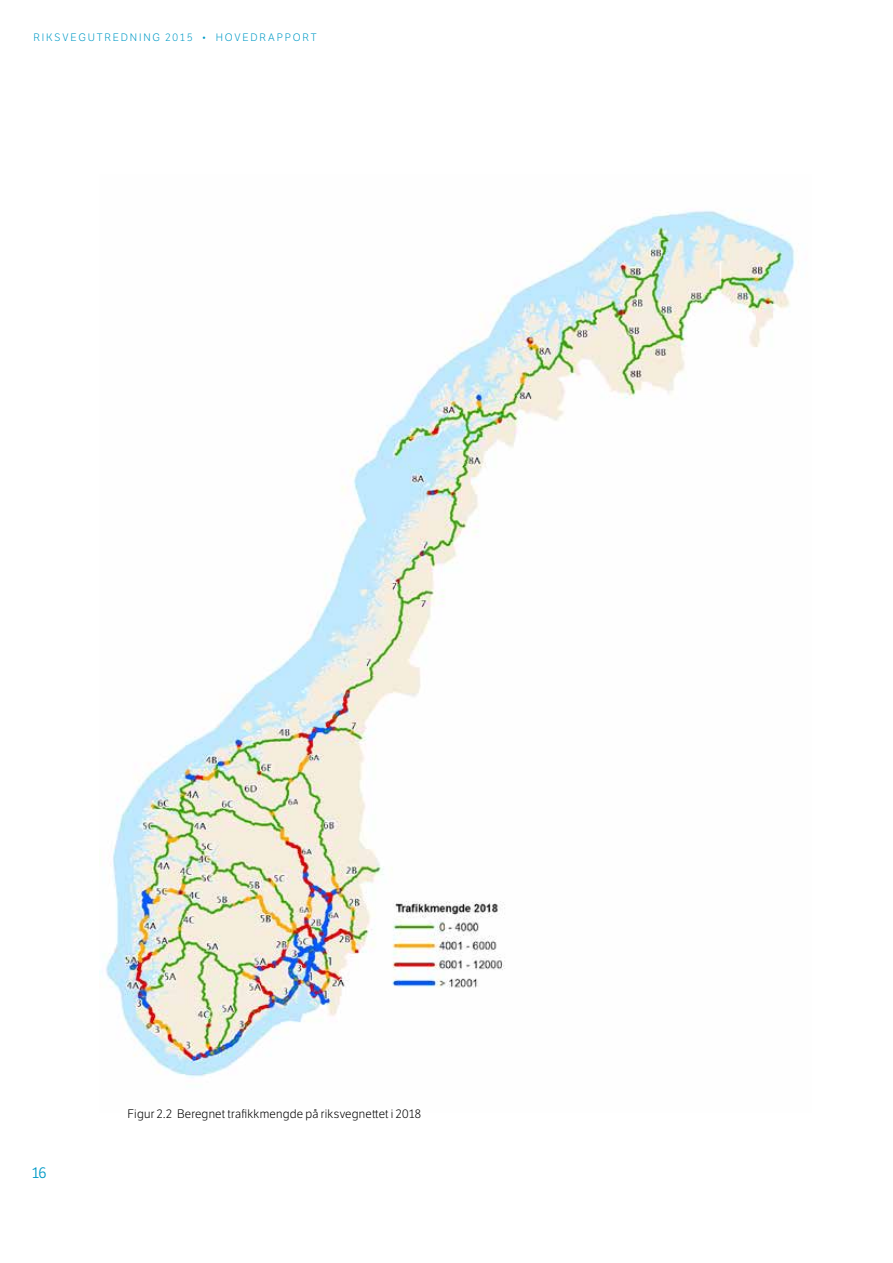
<style>
.page{position:relative;width:893px;height:1263px;background:#fff}
.page>*{position:absolute;margin:0;border:0;box-sizing:border-box;transform-origin:0 0}
.t1{font:15px "LFT Etica";color:#009ac6}
.Tabell{font:300 12px "LFT Etica";letter-spacing:.015em;color:#000}
.t2{font:300 10.5px "LFT Etica";letter-spacing:.175em;color:#009ac6}
</style>
<div class="page">
<img style="left:99px;top:210px;width:696px;height:868px">
<p class="t2" style="left:34px;top:32px;width:285px">RIKSVEGUTREDNING 2015 • HOVEDRAPPORT</p>
<p class="t1" style="left:32px;top:1164px;width:16px">16</p>
<p class="Tabell" style="left:128px;top:1106px;width:295px">Figur 2.2 Beregnet trafikkmengde på riksvegnettet i 2018</p>
</div>
